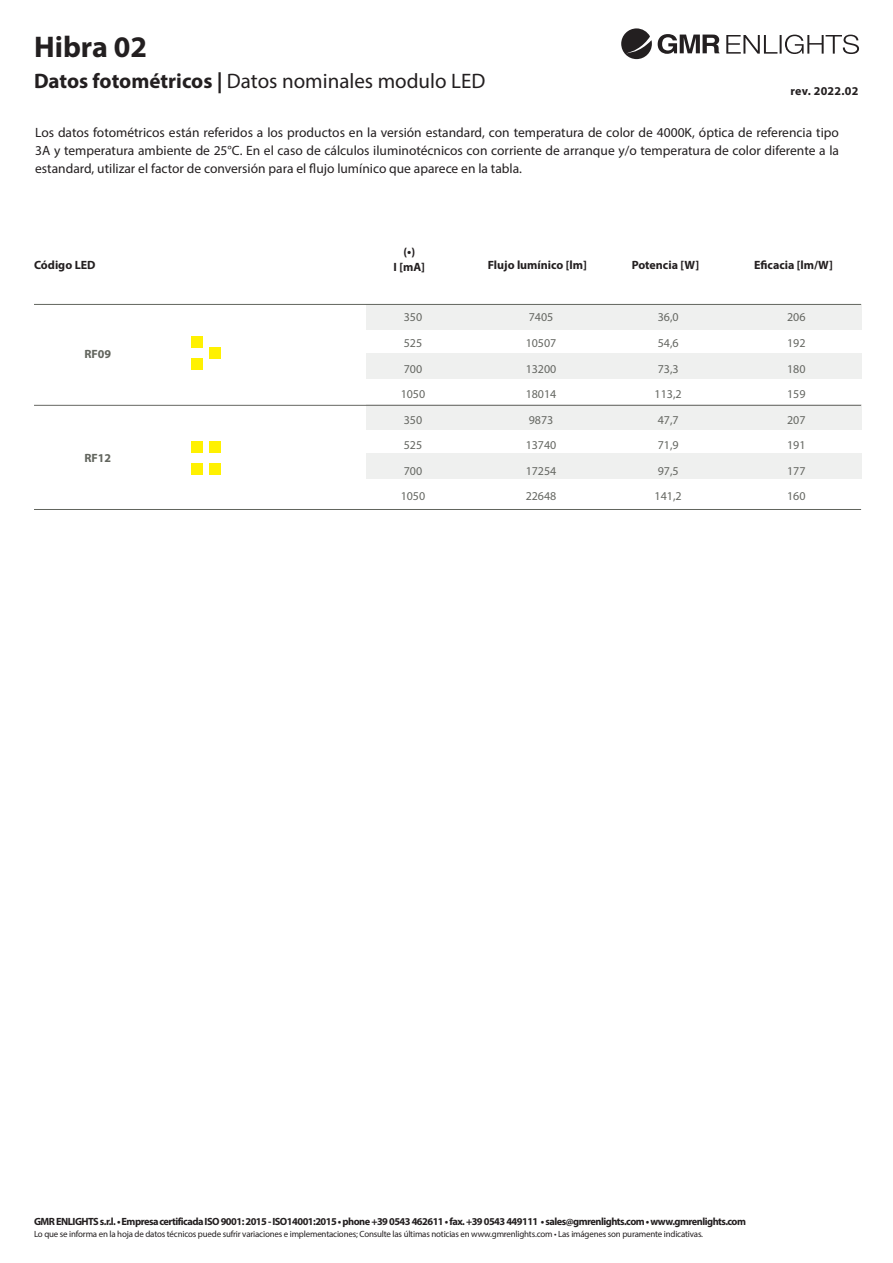
<style>
.page{position:relative;width:893px;height:1263px;background:#fff}
.page>*{position:absolute;margin:0;border:0;box-sizing:border-box;transform-origin:0 0}
.t1{font:700 30px "Myriad Pro";color:#231f20}
.t2{font:21px "Myriad Pro";color:#231f20}
.t3{font:13.5px/18px "Myriad Pro";color:#231f20;text-align:justify}
.t4{font:12px/25.5px "Myriad Pro";color:#656762}
.t5{font:700 12px/14.4px "Myriad Pro";color:#231f20;text-align:center}
.t6{font:700 12px "Myriad Pro";letter-spacing:.02em;color:#231f20}
.t7{font:700 12px "Myriad Pro";color:#62655e}
.t8{font:700 10.5px "Myriad Pro";letter-spacing:-.05em;color:#231f20}
.t9{font:9px "Myriad Pro";letter-spacing:-.02em;color:#231f20}
.s1{font-weight:700}
.s2{font-weight:600;font-size:13.5px}
</style>
<div class="page">
<svg style="left:621px;top:28px;width:31px;height:31px"></svg>
<svg style="left:658px;top:34px;width:61px;height:20px"></svg>
<svg style="left:726px;top:35px;width:133px;height:19px"></svg>
<div style="left:366px;top:304px;width:495px;height:26px;background:#eff0ef"></div>
<hr style="left:34px;top:405px;width:827px;height:1px;background:#656762">
<hr style="left:34px;top:304px;width:827px;height:1px;background:#62655e">
<hr style="left:34px;top:509px;width:827px;height:1px;background:#62655e">
<div style="left:191px;top:337px;width:11px;height:11px;background:#fff101"></div>
<div style="left:191px;top:358px;width:11px;height:11px;background:#fff101"></div>
<div style="left:209px;top:347px;width:11px;height:12px;background:#fff101"></div>
<div style="left:191px;top:442px;width:11px;height:11px;background:#fff101"></div>
<div style="left:191px;top:463px;width:11px;height:11px;background:#fff101"></div>
<div style="left:209px;top:442px;width:11px;height:11px;background:#fff101"></div>
<div style="left:209px;top:463px;width:11px;height:11px;background:#fff101"></div>
<div style="left:366px;top:354px;width:495px;height:25px;background:#eff0ef"></div>
<div style="left:366px;top:405px;width:495px;height:25px;background:#eff0ef"></div>
<div style="left:366px;top:454px;width:495px;height:25px;background:#eff0ef"></div>
<h1 class="t1" style="left:34px;top:27px;width:115px">Hibra 02</h1>
<h2 class="t2" style="left:34px;top:68px;width:453px"><span class="s1">Datos fotométricos |</span> Datos nominales modulo LED</h2>
<p class="t6" style="left:790px;top:83px;width:69px">rev. 2022.02</p>
<p class="t3" style="left:35px;top:123px;width:805px">Los datos fotométricos están referidos a los productos en la versión estandard, con temperatura de color de 4000K, óptica de referencia tipo 3A y temperatura ambiente de 25°C. En el caso de cálculos iluminotécnicos con corriente de arranque y/o temperatura de color diferente a la estandard, utilizar el factor de conversión para el flujo lumínico que aparece en la tabla.</p>
<p class="t5" style="left:34px;top:257px;width:63px">Código LED</p>
<p class="t7" style="left:84px;top:346px;width:28px">RF09</p>
<p class="t7" style="left:84px;top:450px;width:28px">RF12</p>
<p class="t5" style="left:394px;top:245px;width:33px">(<span class="s2">•</span>)<br>I [mA]</p>
<p class="t5" style="left:488px;top:257px;width:101px">Flujo lumínico [lm]</p>
<p class="t5" style="left:632px;top:257px;width:69px">Potencia [W]</p>
<p class="t5" style="left:754px;top:257px;width:80px">Eficacia [lm/W]</p>
<p class="t4" style="left:401px;top:304px;width:26px">350<br>525<br>700<br>1050<br>350<br>525<br>700<br>1050</p>
<p class="t4" style="left:526px;top:304px;width:32px">7405<br>10507<br>13200<br>18014<br>9873<br>13740<br>17254<br>22648</p>
<p class="t4" style="left:655px;top:304px;width:29px">36,0<br>54,6<br>73,3<br>113,2<br>47,7<br>71,9<br>97,5<br>141,2</p>
<p class="t4" style="left:787px;top:304px;width:20px;text-align:justify">206<br>192<br>180<br>159<br>207<br>191<br>177<br>160</p>
<p class="t8" style="left:34px;top:1215px;width:713px">GMR ENLIGHTS s.r.l. • Empresa certificada ISO 9001: 2015 - ISO14001:2015 • phone +39 0543 462611 • fax. +39 0543 449111 • sales@gmrenlights.com • www.gmrenlights.com</p>
<p class="t9" style="left:34px;top:1228px;width:671px">Lo que se informa en la hoja de datos técnicos puede sufrir variaciones e implementaciones; Consulte las últimas noticias en www.gmrenlights.com • Las imágenes son puramente indicativas.</p>
</div>
